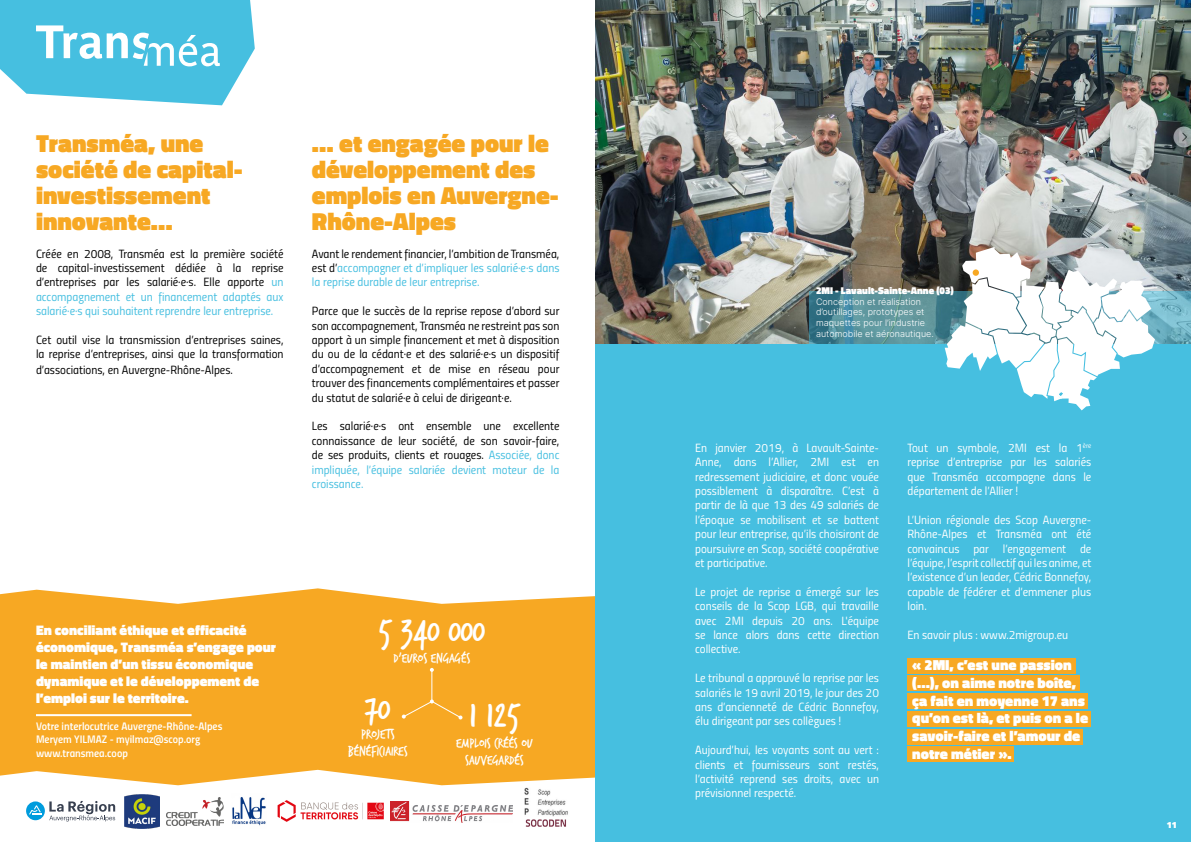
<style>
.page{position:relative;width:1191px;height:842px;background:#fff}
.page>*{position:absolute;margin:0;border:0;box-sizing:border-box;transform-origin:0 0}
.t1{font:37.2px "Trash Hand";color:#fff}
.t2{font:900 25px/26px "Titillium";color:#f7a823}
.t3{font:900 14.7px/17.7px "Titillium";color:#fff}
.t4{font:14.4px/17.3px "Trash Hand";color:#fff;text-align:center}
.t5{font:900 14px/16.8px "Titillium";color:#fff}
.t6{font:12px/14.4px "Titillium Regular Upright";color:#fff;text-align:justify}
.t7{font:12px/14.4px "Titillium Regular Upright";color:#000;text-align:justify}
.t8{font:12px/14.4px "Titillium Regular Upright";color:#46bfe0;text-align:justify}
.t9{font:11px/13.2px "Titillium Semibold Upright";color:#fff}
.t10{font:900 10px "Titillium";color:#fff}
.t11{font:300 9px/10.8px "Inter";color:#fff}
.t12{font:900 9px "Titillium";color:#fff}
.s1{color:#46bfe0}
.s2{color:#000}
</style>
<div class="page">
<div style="left:0;top:693px;width:595px;height:52px;background:#f7a823"></div>
<svg style="left:0;top:588px;width:595px;height:105px;fill:#f7a823"></svg>
<div style="left:0;top:745px;width:595px;height:25px;background:#f7a823"></div>
<svg style="left:0;top:770px;width:595px;height:59px"></svg>
<div style="left:595px;top:0;width:596px;height:842px;background:#46bfe0"></div>
<svg style="left:0;top:0;width:255px;height:105px"></svg>
<img style="left:595px;top:0;width:596px;height:343px">
<div style="left:907px;top:658px;width:169px;height:16px;background:#f7a823"></div>
<div style="left:907px;top:675px;width:172px;height:16px;background:#f7a823"></div>
<div style="left:907px;top:693px;width:181px;height:16px;background:#f7a823"></div>
<div style="left:907px;top:711px;width:184px;height:16px;background:#f7a823"></div>
<div style="left:907px;top:729px;width:176px;height:15px;background:#f7a823"></div>
<div style="left:907px;top:746px;width:107px;height:16px;background:#f7a823"></div>
<svg style="left:809px;top:291px;width:382px;height:53px;fill:#60979f"></svg>
<svg style="left:49px;top:801px;width:66px;height:20px"></svg>
<svg style="left:26px;top:801px;width:19px;height:19px"></svg>
<svg style="left:29px;top:805px;width:12px;height:10px"></svg>
<img style="left:125px;top:794px;width:34px;height:34px">
<img style="left:167px;top:797px;width:57px;height:28px">
<img style="left:231px;top:794px;width:35px;height:34px">
<img style="left:274px;top:798px;width:109px;height:26px">
<img style="left:390px;top:801px;width:123px;height:21px">
<img style="left:525px;top:819px;width:41px;height:8px">
<img style="left:524px;top:786px;width:45px;height:30px">
<svg style="left:944px;top:247px;width:211px;height:163px"></svg>
<div style="left:972px;top:269px;width:7px;height:7px;background:#f7a823;border-radius:50%"></div>
<hr style="left:36px;top:714px;width:156px;height:2px;background:#fff">
<hr style="left:431px;top:670px;width:1px;height:31px;background:#fff">
<svg style="left:430px;top:668px;width:4px;height:4px"></svg>
<svg style="left:402px;top:699px;width:60px;height:20px"></svg>
<h2 class="t2" style="left:36px;top:130px;width:208px">Transméa, une société de capital&shy;investissement innovante…</h2>
<p class="t7" style="left:36px;top:246px;width:249px">Créée en 2008, Transméa est la première société de capital-investissement dédiée à la reprise d’entreprises par les salarié·e·s. Elle apporte <span class="s1">un accompagnement et un financement adaptés aux salarié·e·s qui souhaitent reprendre leur entreprise.</span></p>
<p class="t7" style="left:36px;top:332px;width:249px">Cet outil vise la transmission d’entreprises saines, la reprise d’entreprises, ainsi que la transformation</p>
<p class="t7" style="left:36px;top:362px;width:198px">d’associations, en Auvergne-Rhône-Alpes.</p>
<h2 class="t2" style="left:312px;top:130px;width:248px">… et engagée pour le développement des emplois en Auvergne-<br>Rhône-Alpes</h2>
<p class="t8" style="left:312px;top:246px;width:249px"><span class="s2">Avant le rendement financier, l’ambition de Transméa, est d’</span>accompagner et d’impliquer les salarié·e·s dans la reprise durable de leur entreprise.</p>
<p class="t7" style="left:312px;top:303px;width:249px">Parce que le succès de la reprise repose d’abord sur son accompagnement, Transméa ne restreint pas son apport à un simple financement et met à disposition du ou de la cédant·e et des salarié·e·s un dispositif d’accompagnement et de mise en réseau pour trouver des financements complémentaires et passer du statut de salarié·e à celui de dirigeant·e.</p>
<p class="t7" style="left:312px;top:418px;width:249px">Les salarié·e·s ont ensemble une excellente connaissance de leur société, de son savoir-faire, de ses produits, clients et rouages. <span class="s1">Associée, donc impliquée, l’équipe salariée devient moteur de la croissance.</span></p>
<p class="t5" style="left:36px;top:622px;width:242px">En conciliant éthique et efficacité économique, Transméa s’engage pour le maintien d’un tissu économique dynamique et le développement de l’emploi sur le territoire.</p>
<p class="t9" style="left:36px;top:719px;width:188px">Votre interlocutrice Auvergne-Rhône-Alpes<br>Meryem YILMAZ - myilmaz@scop.org www.transmea.coop</p>
<h1 class="t1" style="left:379px;top:612px;width:107px">5 340 000</h1>
<p class="t4" style="left:393px;top:649px;width:78px">D’EUROS ENGAGÉS</p>
<h1 class="t1" style="left:364px;top:691px;width:27px">70</h1>
<p class="t4" style="left:348px;top:726px;width:61px">PROJETS<br>BÉNÉFICIAIRES</p>
<h1 class="t1" style="left:469px;top:696px;width:52px">1 125</h1>
<p class="t4" style="left:456px;top:735px;width:78px">EMPLOIS CRÉÉS OU<br>SAUVEGARDÉS</p>
<p class="t10" style="left:816px;top:283px;width:139px">2MI - Lavault-Sainte-Anne (03)</p>
<p class="t11" style="left:816px;top:296px;width:119px">Conception et réalisation d’outillages, prototypes et maquettes pour l’industrie automobile et aéronautique.</p>
<p class="t6" style="left:695px;top:440px;width:185px">En janvier 2019, à Lavault-Sainte-Anne, dans l’Allier, 2MI est en redressement judiciaire, et donc vouée possiblement à disparaître. C’est à partir de là que 13 des 49 salariés de l’époque se mobilisent et se battent pour leur entreprise, qu’ils choisiront de poursuivre en Scop, société coopérative et participative.</p>
<p class="t6" style="left:695px;top:584px;width:185px">Le projet de reprise a émergé sur les conseils de la Scop LGB, qui travaille avec 2MI depuis 20 ans. L'équipe se lance alors dans cette direction collective.</p>
<p class="t6" style="left:695px;top:670px;width:185px">Le tribunal a approuvé la reprise par les salariés le 19 avril 2019, le jour des 20 ans d’ancienneté de Cédric Bonnefoy, élu dirigeant par ses collègues !</p>
<p class="t6" style="left:695px;top:742px;width:185px">Aujourd’hui, les voyants sont au vert : clients et fournisseurs sont restés, l’activité reprend ses droits, avec un prévisionnel respecté.</p>
<p class="t6" style="left:907px;top:440px;width:185px">Tout un symbole, 2MI est la 1<sup>ère </sup>reprise d’entreprise par les salariés que Transméa accompagne dans le département de l’Allier !</p>
<p class="t6" style="left:907px;top:512px;width:185px">L’Union régionale des Scop Auvergne-Rhône-Alpes et Transméa ont été convaincus par l’engagement de l’équipe, l’esprit collectif qui les anime, et l’existence d’un leader, Cédric Bonnefoy, capable de fédérer et d’emmener plus loin.</p>
<p class="t6" style="left:907px;top:627px;width:162px">En savoir plus : www.2migroup.eu</p>
<p class="t3" style="left:912px;top:656px;width:177px">« 2MI, c’est une passion (…), on aime notre boîte, ça fait en moyenne 17 ans qu’on est là, et puis on a le savoir-faire et l’amour de notre métier ».</p>
<p class="t12" style="left:1166px;top:818px;width:11px">11</p>
</div>
